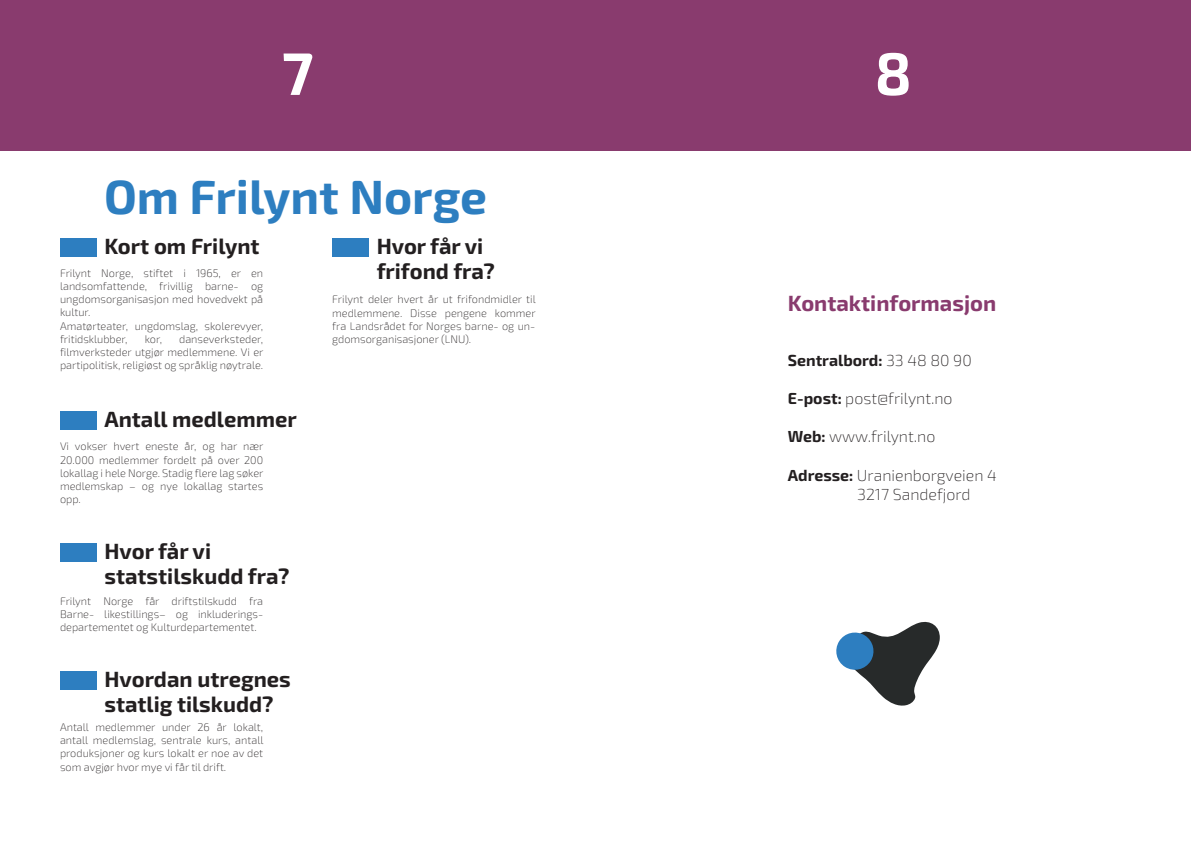
<style>
.page{position:relative;width:1191px;height:842px;background:#fff}
.page>*{position:absolute;margin:0;border:0;box-sizing:border-box;transform-origin:0 0}
.t1{font:700 60px "Exo 2";color:#fff}
.t2{font:700 48px "Exo 2";color:#2d7ec0}
.t3{font:700 22px/25px "Exo 2";color:#231f20}
.t4{font:700 22px "Exo 2";color:#893b6e}
.t5{font:200 16px "Exo 2";color:#231f20}
.t6{font:700 16px "Exo 2";color:#231f20}
.t7{font:200 11px/13.2px "Exo 2";color:#231f20;text-align:justify}
.s1{font-weight:200}
.s2{font-weight:700}
</style>
<div class="page">
<div style="left:0;top:0;width:1191px;height:150px;background:#893b6e"></div>
<div style="left:60px;top:238px;width:36px;height:18px;background:#2d7ec0"></div>
<div style="left:60px;top:412px;width:36px;height:18px;background:#2d7ec0"></div>
<div style="left:60px;top:544px;width:36px;height:18px;background:#2d7ec0"></div>
<div style="left:60px;top:671px;width:36px;height:19px;background:#2d7ec0"></div>
<div style="left:332px;top:238px;width:37px;height:18px;background:#2d7ec0"></div>
<svg style="left:836px;top:621px;width:104px;height:85px"></svg>
<p class="t1" style="left:282px;top:38px;width:33px">7</p>
<p class="t1" style="left:874px;top:38px;width:39px">8</p>
<p class="t2" style="left:104px;top:169px;width:384px">Om Frilynt Norge</p>
<p class="t3" style="left:104px;top:234px;width:157px">Kort om Frilynt</p>
<p class="t7" style="left:60px;top:267px;width:205px">Frilynt Norge, stiftet i 1965, er en landsomfattende, frivillig barne- og ungdomsorganisasjon med hovedvekt på kultur.</p>
<p class="t7" style="left:60px;top:319px;width:205px">Amatørteater, ungdomslag, skolerevyer, fritidsklubber,</p>
<p class="t3" style="left:377px;top:234px;width:108px">Hvor får vi</p>
<p class="t3" style="left:377px;top:259px;width:120px">frifond fra?</p>
<p class="t7" style="left:332px;top:293px;width:205px">Frilynt deler hvert år ut frifondmidler til medlemmene. Disse pengene kommer fra Landsrådet for Norges barne- og un&shy;gdomsorganisasjoner (LNU).</p>
<p class="t4" style="left:788px;top:290px;width:210px">Kontaktinformasjon</p>
<p class="t6" style="left:788px;top:350px;width:185px">Sentralbord: <span class="s1">33 48 80 90</span></p>
<p class="t5" style="left:788px;top:389px;width:166px"><span class="s2">E-post:</span> post@frilynt.no</p>
<p class="t5" style="left:788px;top:428px;width:149px"><span class="s2">Web:</span> www.frilynt.no</p>
<p class="t5" style="left:788px;top:466px;width:210px"><span class="s2">Adresse:</span> Uranienborgveien 4</p>
<p class="t5" style="left:857px;top:485px;width:115px">3217 Sandefjord</p>
<p class="t7" style="left:60px;top:333px;width:205px;text-indent:119px">danseverksteder, filmverksteder utgjør medlemmene. Vi er partipolitisk, religiøst og språklig nøytrale.</p>
<p class="t7" style="left:145px;top:333px;width:19px">kor,</p>
<p class="t3" style="left:104px;top:407px;width:194px">Antall medlemmer</p>
<p class="t7" style="left:60px;top:440px;width:205px">Vi vokser hvert eneste år, og har nær 20.000 medlemmer fordelt på over 200 lokallag i hele Norge. Stadig flere lag søker medlemskap – og nye lokallag startes opp.</p>
<p class="t3" style="left:104px;top:539px;width:186px">Hvor får vi statstilskudd fra?</p>
<p class="t7" style="left:60px;top:594px;width:205px">Frilynt Norge får driftstilskudd fra Barne- likestillings– og inkluderings&shy;departementet og Kulturdepartementet.</p>
<p class="t3" style="left:104px;top:667px;width:188px">Hvordan utregnes</p>
<p class="t3" style="left:104px;top:692px;width:171px">statlig tilskudd?</p>
<p class="t7" style="left:60px;top:721px;width:205px">Antall medlemmer under 26 år lokalt, antall medlemslag, sentrale kurs, antall produksjoner og kurs lokalt er noe av det som avgjør hvor mye vi får til drift.</p>
</div>
